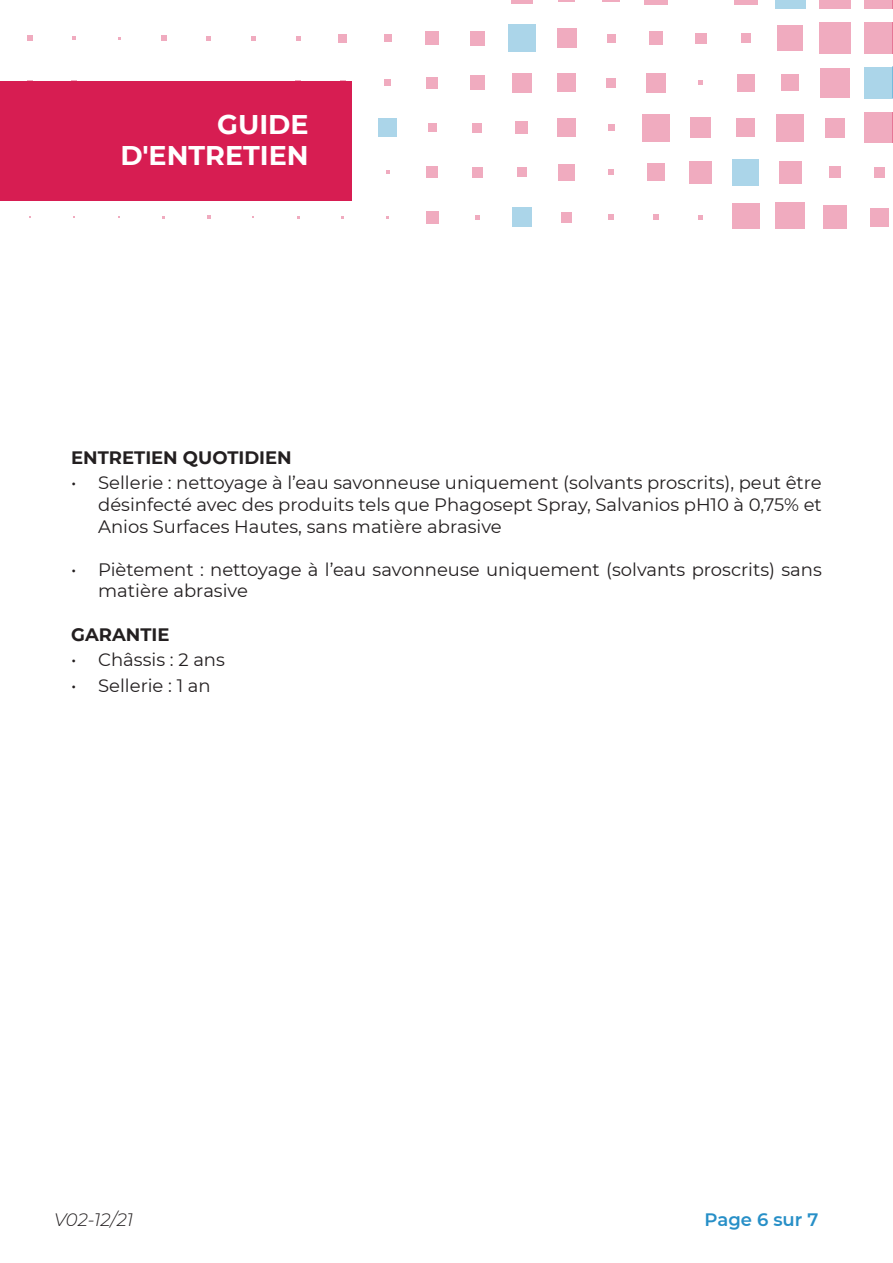
<style>
.page{position:relative;width:893px;height:1263px;background:#fff}
.page>*{position:absolute;margin:0;border:0;box-sizing:border-box;transform-origin:0 0}
.t1{font:700 27px/31.8px "Montserrat";color:#fff;text-align:right}
.t2{font:18px/21.6px "Montserrat";color:#231f20;text-align:justify}
.t3{font:700 18px "Montserrat";color:#231f20}
.t4{font:italic 300 18px "Montserrat";color:#231f20}
.t5{font:600 18px "Montserrat";color:#278fc7}
</style>
<div class="page">
<div style="left:870px;top:208px;width:19px;height:18px;background:#f0abbf"></div>
<div style="left:875px;top:167px;width:10px;height:10px;background:#f0abbf"></div>
<div style="left:864px;top:112px;width:29px;height:31px;background:#f0abbf"></div>
<div style="left:864px;top:67px;width:29px;height:31px;background:#abd5e9"></div>
<div style="left:864px;top:22px;width:29px;height:32px;background:#f0abbf"></div>
<div style="left:864px;top:0;width:29px;height:9px;background:#f0abbf"></div>
<div style="left:823px;top:205px;width:24px;height:24px;background:#f0abbf"></div>
<div style="left:829px;top:167px;width:12px;height:11px;background:#f0abbf"></div>
<div style="left:825px;top:118px;width:20px;height:19px;background:#f0abbf"></div>
<div style="left:820px;top:68px;width:30px;height:30px;background:#f0abbf"></div>
<div style="left:819px;top:23px;width:32px;height:31px;background:#f0abbf"></div>
<div style="left:819px;top:0;width:32px;height:9px;background:#f0abbf"></div>
<div style="left:775px;top:202px;width:30px;height:27px;background:#f0abbf"></div>
<div style="left:779px;top:161px;width:23px;height:23px;background:#f0abbf"></div>
<div style="left:777px;top:114px;width:27px;height:27px;background:#f0abbf"></div>
<div style="left:782px;top:74px;width:17px;height:17px;background:#f0abbf"></div>
<div style="left:778px;top:25px;width:25px;height:26px;background:#f0abbf"></div>
<div style="left:775px;top:0;width:31px;height:9px;background:#abd5e9"></div>
<div style="left:732px;top:203px;width:27px;height:26px;background:#f0abbf"></div>
<div style="left:732px;top:159px;width:27px;height:27px;background:#abd5e9"></div>
<div style="left:736px;top:118px;width:19px;height:19px;background:#f0abbf"></div>
<div style="left:737px;top:74px;width:17px;height:18px;background:#f0abbf"></div>
<div style="left:741px;top:33px;width:9px;height:10px;background:#f0abbf"></div>
<div style="left:734px;top:0;width:23px;height:5px;background:#f0abbf"></div>
<svg style="left:698px;top:215px;width:5px;height:4px"></svg>
<div style="left:690px;top:161px;width:22px;height:23px;background:#f0abbf"></div>
<div style="left:691px;top:117px;width:20px;height:21px;background:#f0abbf"></div>
<svg style="left:699px;top:81px;width:4px;height:4px"></svg>
<div style="left:695px;top:33px;width:11px;height:11px;background:#f0abbf"></div>
<svg style="left:653px;top:214px;width:6px;height:6px"></svg>
<div style="left:647px;top:164px;width:18px;height:17px;background:#f0abbf"></div>
<div style="left:642px;top:114px;width:28px;height:27px;background:#f0abbf"></div>
<div style="left:646px;top:73px;width:20px;height:19px;background:#f0abbf"></div>
<div style="left:649px;top:31px;width:14px;height:14px;background:#f0abbf"></div>
<div style="left:644px;top:0;width:24px;height:5px;background:#f0abbf"></div>
<svg style="left:608px;top:214px;width:6px;height:6px"></svg>
<svg style="left:608px;top:170px;width:6px;height:5px"></svg>
<div style="left:608px;top:124px;width:7px;height:7px;background:#f0abbf"></div>
<div style="left:607px;top:78px;width:9px;height:9px;background:#f0abbf"></div>
<div style="left:607px;top:34px;width:8px;height:8px;background:#f0abbf"></div>
<svg style="left:603px;top:0;width:17px;height:2px"></svg>
<div style="left:561px;top:212px;width:11px;height:10px;background:#f0abbf"></div>
<div style="left:558px;top:164px;width:17px;height:16px;background:#f0abbf"></div>
<div style="left:557px;top:119px;width:19px;height:18px;background:#f0abbf"></div>
<div style="left:557px;top:73px;width:19px;height:19px;background:#f0abbf"></div>
<div style="left:557px;top:28px;width:19px;height:20px;background:#f0abbf"></div>
<svg style="left:558px;top:0;width:17px;height:2px"></svg>
<div style="left:512px;top:207px;width:20px;height:20px;background:#abd5e9"></div>
<div style="left:517px;top:168px;width:9px;height:9px;background:#f0abbf"></div>
<div style="left:515px;top:121px;width:13px;height:13px;background:#f0abbf"></div>
<div style="left:512px;top:73px;width:20px;height:20px;background:#f0abbf"></div>
<div style="left:508px;top:24px;width:27px;height:28px;background:#abd5e9"></div>
<hr style="left:511px;top:0;width:21px;height:4px;background:#f0abbf">
<svg style="left:475px;top:215px;width:4px;height:4px"></svg>
<div style="left:472px;top:167px;width:10px;height:10px;background:#f0abbf"></div>
<div style="left:472px;top:123px;width:10px;height:9px;background:#f0abbf"></div>
<div style="left:470px;top:76px;width:14px;height:14px;background:#f0abbf"></div>
<div style="left:470px;top:31px;width:14px;height:14px;background:#f0abbf"></div>
<div style="left:426px;top:211px;width:12px;height:12px;background:#f0abbf"></div>
<div style="left:427px;top:167px;width:11px;height:11px;background:#f0abbf"></div>
<div style="left:428px;top:123px;width:9px;height:9px;background:#f0abbf"></div>
<div style="left:426px;top:77px;width:12px;height:12px;background:#f0abbf"></div>
<div style="left:425px;top:31px;width:14px;height:14px;background:#f0abbf"></div>
<div style="left:378px;top:118px;width:19px;height:19px;background:#abd5e9"></div>
<div style="left:384px;top:80px;width:7px;height:6px;background:#f0abbf"></div>
<div style="left:384px;top:34px;width:7px;height:8px;background:#f0abbf"></div>
<div style="left:339px;top:34px;width:8px;height:8px;background:#f0abbf"></div>
<svg style="left:296px;top:36px;width:4px;height:4px"></svg>
<svg style="left:251px;top:36px;width:4px;height:4px"></svg>
<svg style="left:207px;top:215px;width:3px;height:4px"></svg>
<svg style="left:206px;top:36px;width:5px;height:4px"></svg>
<svg style="left:161px;top:35px;width:6px;height:6px"></svg>
<svg style="left:73px;top:36px;width:3px;height:4px"></svg>
<svg style="left:27px;top:35px;width:5px;height:6px"></svg>
<div style="left:0;top:81px;width:351px;height:119px;background:#d71d52"></div>
<hr style="left:892px;top:112px;width:1px;height:30px;background:#d71d52">
<hr style="left:892px;top:67px;width:1px;height:31px;background:#1c8ec4">
<hr style="left:892px;top:22px;width:1px;height:31px;background:#d71d52">
<h1 class="t1" style="left:121px;top:107px;width:190px">GUIDE<br>D'ENTRETIEN</h1>
<p class="t3" style="left:71px;top:445px;width:222px">ENTRETIEN QUOTIDIEN</p>
<p class="t2" style="left:98px;top:472px;width:725px;text-indent:-27px">• Sellerie : nettoyage à l’eau savonneuse uniquement (solvants proscrits), peut être désinfecté avec des produits tels que Phagosept Spray, Salvanios pH10 à 0,75% et Anios Surfaces Hautes, sans matière abrasive</p>
<p class="t2" style="left:98px;top:558px;width:725px;text-indent:-27px">• Piètement : nettoyage à l’eau savonneuse uniquement (solvants proscrits) sans matière abrasive</p>
<p class="t3" style="left:71px;top:621px;width:100px">GARANTIE</p>
<p class="t2" style="left:71px;top:648px;width:155px">• Châssis : 2 ans</p>
<p class="t2" style="left:71px;top:674px;width:141px">• Sellerie : 1 an</p>
<p class="t4" style="left:54px;top:1208px;width:81px">V02-12/21</p>
<p class="t5" style="left:705px;top:1207px;width:115px">Page 6 sur 7</p>
</div>
